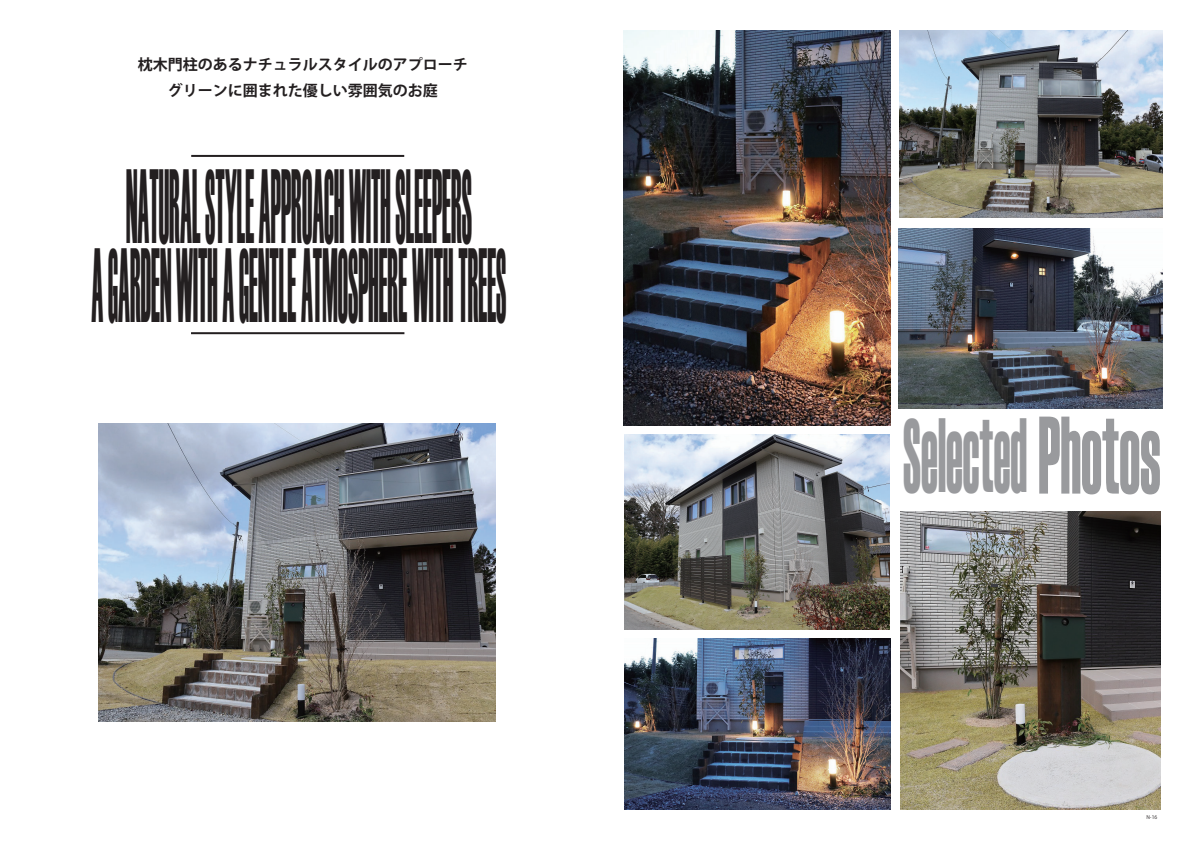
<style>
.page{position:relative;width:1191px;height:842px;background:#fff}
.page>*{position:absolute;margin:0;border:0;box-sizing:border-box;transform-origin:0 0}
.t1{font:104.9px/78.5px "Haettenschweiler";color:#231f20;text-align:center;scale:.26 1}
.t2{font:104.9px "Haettenschweiler";color:#999a9d;scale:.45 1}
.t3{font:15px/26.2px "Koz Go Pr 6 N Bold 90 msp RKSJ H";color:#231f20;text-align:center}
.s1{font-size:109.9px}
</style>
<div class="page">
<img style="left:99px;top:423px;width:396px;height:299px">
<hr style="left:191px;top:155px;width:213px;height:2px;background:#231f20">
<hr style="left:191px;top:332px;width:213px;height:2px;background:#231f20">
<img style="left:899px;top:31px;width:263px;height:186px">
<img style="left:624px;top:638px;width:266px;height:172px">
<img style="left:900px;top:511px;width:260px;height:299px">
<img style="left:898px;top:228px;width:264px;height:180px">
<img style="left:624px;top:31px;width:266px;height:394px">
<svg style="left:990px;top:584px;width:7px;height:2px"></svg>
<img style="left:624px;top:434px;width:265px;height:195px">
<p class="t3" style="left:138px;top:53px;width:332px">枕木門柱のあるナチュラルスタイルのアプローチグリーンに囲まれた優しい雰囲気のお庭</p>
<p class="t1" style="left:92px;top:164px;width:1597px">NATURAL STYLE APPROACH WITH SLEEPERS<br>A GARDEN WITH A GENTLE ATMOSPHERE WITH TREES</p>
<p class="t2" style="left:903px;top:400px;width:573px">Selected <span class="s1">Photos</span></p>
</div>
